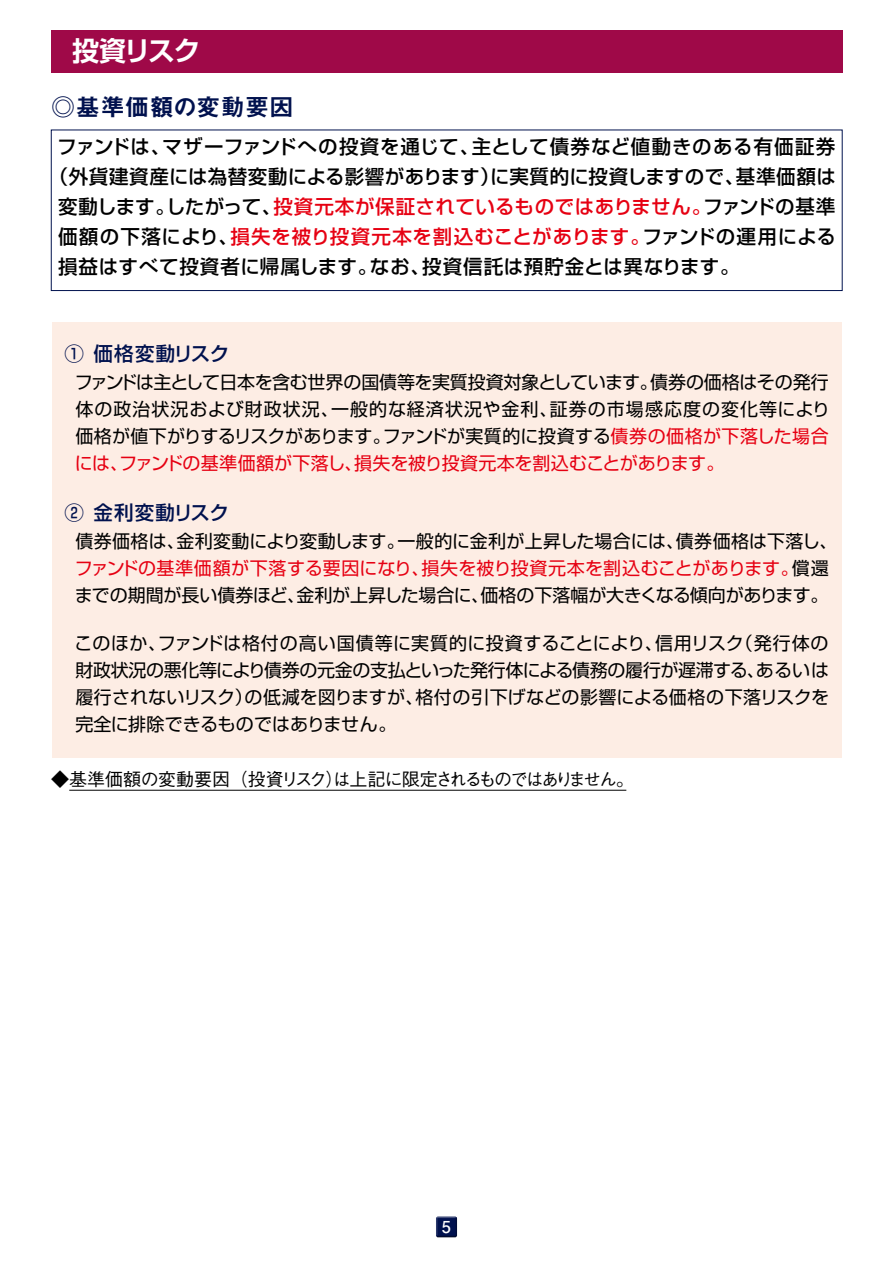
<style>
.page{position:relative;width:893px;height:1263px;background:#fff}
.page>*{position:absolute;margin:0;border:0;box-sizing:border-box;transform-origin:0 0}
.t1{font:700 27px "Shin Go Pro De";letter-spacing:-.07em;color:#fff}
.t2{font:24px "Midashi Go Pro MB31";letter-spacing:.015em;color:#00114e}
.t3{font:500 19.5px "Shin Go Pro";letter-spacing:.03em;color:#000}
.t4{font:500 19.5px "Shin Go Pro";letter-spacing:.025em;color:#e60012}
.t5{font:500 19.5px "Shin Go Pro";letter-spacing:.015em;color:#00114e}
.t6{font:18px/27px "Shin Go Pro";color:#000;text-align:justify}
.t7{font:500 18px "Gothic BBB Pro";letter-spacing:-.1em;color:#000}
.t8{font:700 16.5px "Futo Go B101 Pro";color:#fff}
.s1{color:#000}
.s2{color:#e60012}
</style>
<div class="page">
<div style="left:436px;top:1215px;width:23px;height:24px;background:#000;opacity:.75"></div>
<div style="left:51px;top:130px;width:792px;height:161px;border:1px solid #00114e"></div>
<div style="left:52px;top:322px;width:789px;height:435px;background:#fdede4"></div>
<hr style="left:69px;top:790px;width:557px;height:1px;background:#000">
<div style="left:51px;top:30px;width:791px;height:42px;background:#9f0948"></div>
<h1 class="t1" style="left:72px;top:29px;width:130px">投資リスク</h1>
<h2 class="t2" style="left:51px;top:88px;width:244px">◎基準価額の変動要因</h2>
<p class="t3" style="left:57px;top:130px;width:780px">ファンドは、マザーファンドへの投資を通じて、主として債券など値動きのある有価証券</p>
<p class="t3" style="left:49px;top:160px;width:789px">（外貨建資産には為替変動による影響があります）に実質的に投資しますので、基準価額は</p>
<p class="t4" style="left:58px;top:190px;width:779px"><span class="s1">変動します。したがって、</span>投資元本が保証されているものではありません。<span class="s1">ファンドの基準</span></p>
<p class="t4" style="left:58px;top:220px;width:779px"><span class="s1">価額の下落により、</span>損失を被り投資元本を割込むことがあります。<span class="s1">ファンドの運用による</span></p>
<p class="t3" style="left:58px;top:250px;width:683px">損益はすべて投資者に帰属します。なお、投資信託は預貯金とは異なります。</p>
<p class="t5" style="left:65px;top:337px;width:166px">① 価格変動リスク</p>
<p class="t6" style="left:75px;top:367px;width:757px">ファンドは主として日本を含む世界の国債等を実質投資対象としています。債券の価格はその発行体の政治状況および財政状況、一般的な経済状況や金利、証券の市場感応度の変化等により価格が値下がりするリスクがあります。ファンドが実質的に投資する<span class="s2">債券の価格が下落した場合には、ファンドの基準価額が下落し、損失を被り投資元本を割込むことがあります。</span></p>
<p class="t5" style="left:65px;top:496px;width:166px">② 金利変動リスク</p>
<p class="t6" style="left:75px;top:526px;width:764px;text-align:left">債券価格は、金利変動により変動します。一般的に金利が上昇した場合には、債券価格は下落し、<span class="s2">ファンドの基準価額が下落する要因になり、損失を被り投資元本を割込むことがあります。</span>償還までの期間が長い債券ほど、金利が上昇した場合に、価格の下落幅が大きくなる傾向があります。</p>
<p class="t6" style="left:75px;top:628px;width:756px">このほか、ファンドは格付の高い国債等に実質的に投資することにより、信用リスク（発行体の財政状況の悪化等により債券の元金の支払といった発行体による債務の履行が遅滞する、あるいは履行されないリスク）の低減を図りますが、格付の引下げなどの影響による価格の下落リスクを完全に排除できるものではありません。</p>
<p class="t7" style="left:51px;top:765px;width:584px">◆基準価額の変動要因（投資リスク）は上記に限定されるものではありません。</p>
<p class="t8" style="left:442px;top:1214px;width:11px">5</p>
</div>
